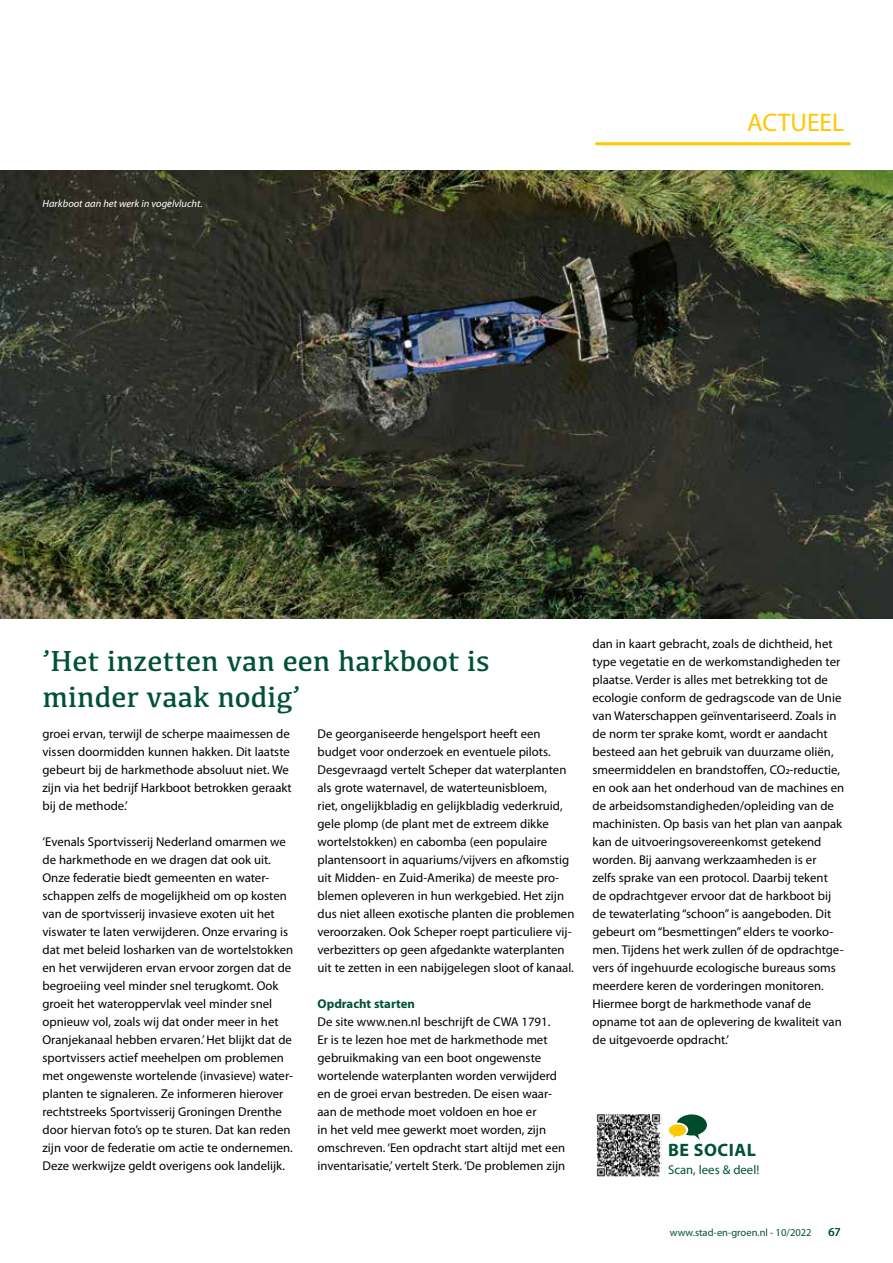
<style>
.page{position:relative;width:893px;height:1263px;background:#fff}
.page>*{position:absolute;margin:0;border:0;box-sizing:border-box;transform-origin:0 0}
.t1{font:30px/36px "Kefa";color:#005139}
.t2{font:25.5px "Myriad Pro";color:#fec800}
.t3{font:700 18px "Myriad Pro";letter-spacing:.03em;color:#005139}
.t4{font:12.75px/18px "Myriad Pro";color:#000}
.t5{font:700 12.75px "Myriad Pro";color:#005139}
.t6{font:12.75px "Myriad Pro";color:#005139}
.t7{font:12px "Myriad Pro";color:#005139}
.t8{font:italic 10.5px "Myriad Pro";color:#fff}
.t9{font:10.5px "Myriad Pro";color:#005139}
</style>
<div class="page">
<hr style="left:595px;top:142px;width:255px;height:3px;background:#fec800">
<img style="left:0;top:170px;width:893px;height:449px">
<img style="left:596px;top:1114px;width:65px;height:63px">
<svg style="left:669px;top:1114px;width:38px;height:26px"></svg>
<p class="t8" style="left:43px;top:197px;width:162px">Harkboot aan het werk in vogelvlucht.</p>
<h2 class="t2" style="left:747px;top:107px;width:99px">ACTUEEL</h2>
<h1 class="t1" style="left:43px;top:642px;width:449px">’Het inzetten van een harkboot is minder vaak nodig’</h1>
<p class="t4" style="left:43px;top:725px;width:251px">groei ervan, terwijl de scherpe maaimessen de vissen doormidden kunnen hakken. Dit laatste gebeurt bij de harkmethode absoluut niet. We zijn via het bedrijf Harkboot betrokken geraakt bij de methode.’</p>
<p class="t4" style="left:43px;top:833px;width:252px">‘Evenals Sportvisserij Nederland omarmen we de harkmethode en we dragen dat ook uit.<br>Onze federatie biedt gemeenten en water&shy;schappen zelfs de mogelijkheid om op kosten van de sportvisserij invasieve exoten uit het viswater te laten verwijderen. Onze ervaring is dat met beleid losharken van de wortelstokken en het verwijderen ervan ervoor zorgen dat de begroeiing veel minder snel terugkomt. Ook groeit het wateroppervlak veel minder snel opnieuw vol, zoals wij dat onder meer in het Oranjekanaal hebben ervaren.’ Het blijkt dat de sportvissers actief meehelpen om problemen met ongewenste wortelende (invasieve) water&shy;planten te signaleren. Ze informeren hierover rechtstreeks Sportvisserij Groningen Drenthe door hiervan foto’s op te sturen. Dat kan reden zijn voor de federatie om actie te ondernemen.<br>Deze werkwijze geldt overigens ook landelijk.</p>
<p class="t4" style="left:317px;top:725px;width:258px">De georganiseerde hengelsport heeft een budget voor onderzoek en eventuele pilots.<br>Desgevraagd vertelt Scheper dat waterplanten als grote waternavel, de waterteunisbloem,<br>riet, ongelijkbladig en gelijkbladig vederkruid, gele plomp (de plant met de extreem dikke wortelstokken) en cabomba (een populaire plantensoort in aquariums/vijvers en afkomstig uit Midden- en Zuid-Amerika) de meeste pro&shy;blemen opleveren in hun werkgebied. Het zijn dus niet alleen exotische planten die problemen veroorzaken. Ook Scheper roept particuliere vij&shy;verbezitters op geen afgedankte waterplanten uit te zetten in een nabijgelegen sloot of kanaal.</p>
<p class="t5" style="left:317px;top:996px;width:99px">Opdracht starten</p>
<p class="t4" style="left:317px;top:1013px;width:249px">De site www.nen.nl beschrijft de CWA 1791.<br>Er is te lezen hoe met de harkmethode met gebruikmaking van een boot ongewenste wortelende waterplanten worden verwijderd en de groei ervan bestreden. De eisen waar&shy;aan de methode moet voldoen en hoe er<br>in het veld mee gewerkt moet worden, zijn omschreven. ‘Een opdracht start altijd met een inventarisatie,’ vertelt Sterk. ‘De problemen zijn</p>
<p class="t4" style="left:592px;top:635px;width:253px">dan in kaart gebracht, zoals de dichtheid, het type vegetatie en de werkomstandigheden ter plaatse. Verder is alles met betrekking tot de ecologie conform de gedragscode van de Unie van Waterschappen geïnventariseerd. Zoals in de norm ter sprake komt, wordt er aandacht besteed aan het gebruik van duurzame oliën, smeermiddelen en brandstoffen, CO2-reductie, en ook aan het onderhoud van de machines en de arbeidsomstandigheden/opleiding van de machinisten. Op basis van het plan van aanpak kan de uitvoeringsovereenkomst getekend worden. Bij aanvang werkzaamheden is er<br>zelfs sprake van een protocol. Daarbij tekent de opdrachtgever ervoor dat de harkboot bij de tewaterlating “schoon” is aangeboden. Dit gebeurt om “besmettingen” elders te voorko&shy;men. Tijdens het werk zullen óf de opdrachtge&shy;vers óf ingehuurde ecologische bureaus soms meerdere keren de vorderingen monitoren.<br>Hiermee borgt de harkmethode vanaf de opname tot aan de oplevering de kwaliteit van de uitgevoerde opdracht.’</p>
<h3 class="t3" style="left:668px;top:1138px;width:89px">BE SOCIAL</h3>
<p class="t6" style="left:668px;top:1162px;width:93px">Scan, lees &amp; deel!</p>
<p class="t9" style="left:670px;top:1226px;width:143px">www.stad-en-groen.nl - 10/2022</p>
<p class="t7" style="left:828px;top:1224px;width:14px">67</p>
</div>
